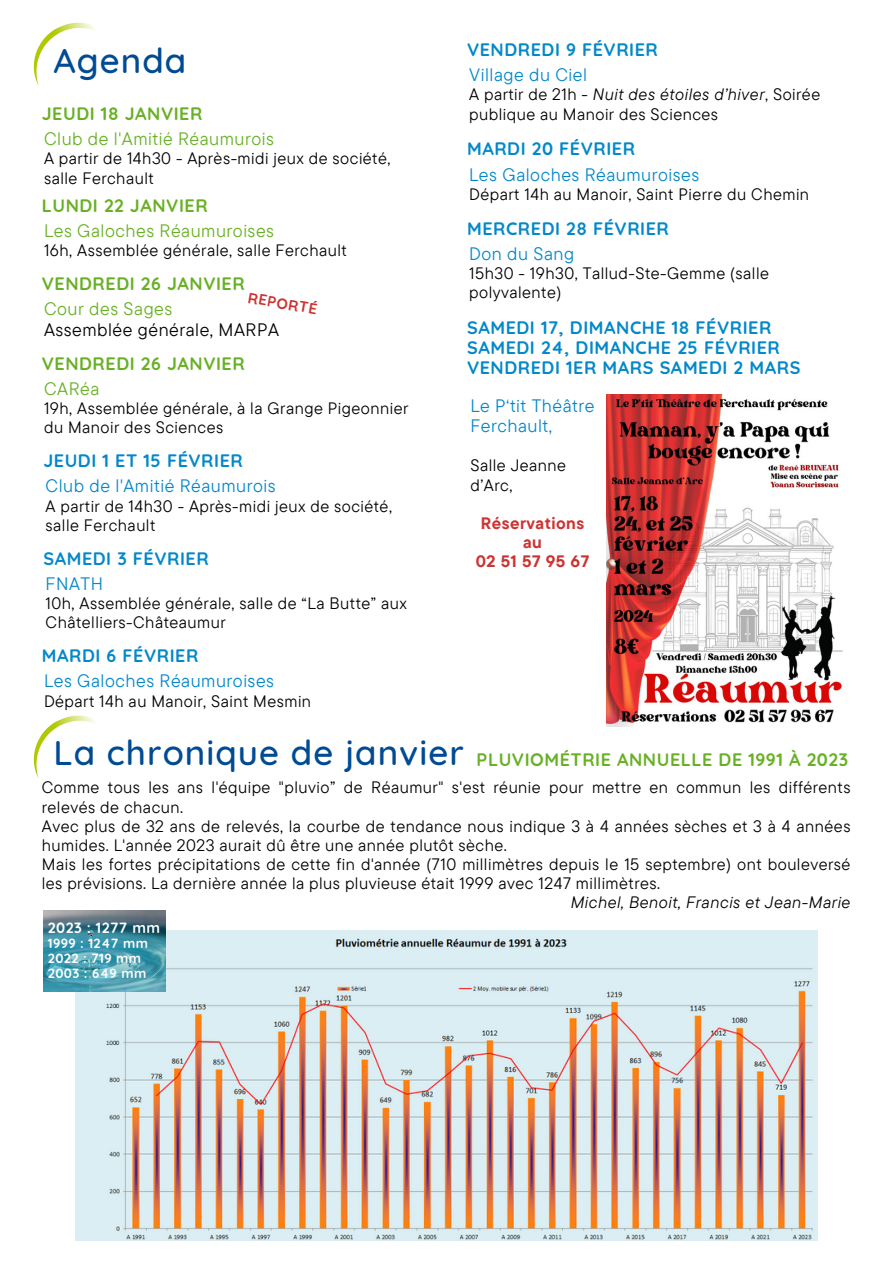
<style>
.page{position:relative;width:893px;height:1264px;background:#fff}
.page>*{position:absolute;margin:0;border:0;box-sizing:border-box;transform-origin:0 0}
.t1{font:500 34.95px "Quicksand";letter-spacing:.03em;color:#004b93}
.t2{font:700 18px "Quicksand";letter-spacing:.03em;color:#0388c9}
.t3{font:18px/20.2px "TT Commons Pro";letter-spacing:.03em;color:#0388c9}
.t4{font:700 18px "Quicksand";letter-spacing:.03em;color:#68b024}
.t5{font:18px "TT Commons Pro";letter-spacing:.03em;color:#68b024}
.t6{font:18px "TT Commons Pro";letter-spacing:.03em;color:#000}
.t7{font:16.5px/19.2px "TT Commons Pro";letter-spacing:.03em;color:#000}
.t8{font:italic 16.5px "TT Commons Pro";letter-spacing:.03em;color:#000}
.t9{font:700 16.5px/19.2px "TT Commons Pro";letter-spacing:.03em;color:#c33;text-align:center}
.t10{font:700 15px "Quicksand";color:#c33}
.t11{font:700 14.85px "Quicksand";letter-spacing:.03em;color:#fff}
.t12{font:700 13.35px "Quicksand";letter-spacing:.03em;color:#fff}
.s1{font-style:italic}
</style>
<div class="page">
<svg style="left:33px;top:22px;width:62px;height:63px"></svg>
<svg style="left:33px;top:715px;width:62px;height:63px"></svg>
<img style="left:75px;top:930px;width:742px;height:310px">
<img style="left:43px;top:910px;width:122px;height:81px">
<img style="left:606px;top:395px;width:236px;height:331px">
<p class="t1" style="left:53px;top:38px;width:134px">Agenda</p>
<p class="t4" style="left:42px;top:102px;width:162px">JEUDI 18 JANVIER</p>
<p class="t5" style="left:44px;top:127px;width:231px">Club de l'Amitié Réaumurois</p>
<p class="t7" style="left:44px;top:149px;width:348px">A partir de 14h30 - Après-midi jeux de société, salle Ferchault</p>
<p class="t4" style="left:42px;top:194px;width:167px">LUNDI 22 JANVIER</p>
<p class="t5" style="left:44px;top:219px;width:231px">Les Galoches Réaumuroises</p>
<p class="t7" style="left:44px;top:240px;width:304px">16h, Assemblée générale, salle Ferchault</p>
<p class="t4" style="left:42px;top:272px;width:204px">VENDREDI 26 JANVIER</p>
<p class="t5" style="left:44px;top:297px;width:130px">Cour des Sages</p>
<p class="t6" style="left:44px;top:318px;width:236px">Assemblée générale, MARPA</p>
<p class="t4" style="left:42px;top:352px;width:204px">VENDREDI 26 JANVIER</p>
<p class="t5" style="left:44px;top:377px;width:57px">CARéa</p>
<p class="t7" style="left:44px;top:398px;width:366px">19h, Assemblée générale, à la Grange Pigeonnier du Manoir des Sciences</p>
<p class="t10" style="left:250px;top:288px;width:72px;rotate:10deg">REPORTÉ</p>
<p class="t2" style="left:43px;top:449px;width:201px">JEUDI 1 ET 15 FÉVRIER</p>
<p class="t3" style="left:46px;top:475px;width:231px">Club de l'Amitié Réaumurois</p>
<p class="t7" style="left:46px;top:496px;width:348px">A partir de 14h30 - Après-midi jeux de société, salle Ferchault</p>
<p class="t2" style="left:43px;top:547px;width:167px">SAMEDI 3 FÉVRIER</p>
<p class="t3" style="left:46px;top:573px;width:59px">FNATH</p>
<p class="t7" style="left:46px;top:593px;width:363px">10h, Assemblée générale, salle de “La Butte” aux<br>Châtelliers-Châteaumur</p>
<p class="t2" style="left:42px;top:644px;width:158px">MARDI 6 FÉVRIER</p>
<p class="t3" style="left:44px;top:670px;width:231px">Les Galoches Réaumuroises</p>
<p class="t7" style="left:44px;top:690px;width:268px">Départ 14h au Manoir, Saint Mesmin</p>
<p class="t2" style="left:467px;top:38px;width:192px">VENDREDI 9 FÉVRIER</p>
<p class="t3" style="left:469px;top:64px;width:119px">Village du Ciel</p>
<p class="t7" style="left:469px;top:85px;width:352px">A partir de 21h - <span class="s1">Nuit des étoiles d’hiver</span>, Soirée publique au Manoir des Sciences</p>
<p class="t2" style="left:467px;top:137px;width:169px">MARDI 20 FÉVRIER</p>
<p class="t3" style="left:469px;top:164px;width:231px">Les Galoches Réaumuroises</p>
<p class="t7" style="left:469px;top:184px;width:341px">Départ 14h au Manoir, Saint Pierre du Chemin</p>
<p class="t2" style="left:467px;top:217px;width:203px">MERCREDI 28 FÉVRIER</p>
<p class="t3" style="left:469px;top:243px;width:106px">Don du Sang</p>
<p class="t7" style="left:469px;top:263px;width:301px">15h30 - 19h30, Tallud-Ste-Gemme (salle polyvalente)</p>
<p class="t2" style="left:467px;top:315px;width:306px">SAMEDI 17, DIMANCHE 18 FÉVRIER</p>
<p class="t2" style="left:467px;top:336px;width:314px">SAMEDI 24, DIMANCHE 25 FÉVRIER</p>
<p class="t2" style="left:467px;top:356px;width:335px">VENDREDI 1ER MARS SAMEDI 2 MARS</p>
<p class="t3" style="left:470px;top:395px;width:126px">Le P‘tit Théâtre<br>Ferchault,</p>
<p class="t7" style="left:470px;top:455px;width:97px">Salle Jeanne d’Arc,</p>
<p class="t9" style="left:481px;top:513px;width:105px">Réservations au</p>
<p class="t9" style="left:475px;top:551px;width:115px">02 51 57 95 67</p>
<p class="t1" style="left:53px;top:730px;width:412px">La chronique de janvier</p>
<p class="t4" style="left:476px;top:748px;width:373px">PLUVIOMÉTRIE ANNUELLE DE 1991 À 2023</p>
<p class="t7" style="left:42px;top:777px;width:810px">Comme tous les ans l'équipe "pluvio” de Réaumur" s'est réunie pour mettre en commun les différents relevés de chacun.</p>
<p class="t7" style="left:42px;top:816px;width:810px">Avec plus de 32 ans de relevés, la courbe de tendance nous indique 3 à 4 années sèches et 3 à 4 années humides. L'année 2023 aurait dû être une année plutôt sèche.</p>
<p class="t7" style="left:42px;top:854px;width:810px">Mais les fortes précipitations de cette fin d'année (710 millimètres depuis le 15 septembre) ont bouleversé les prévisions. La dernière année la plus pluvieuse était 1999 avec 1247 millimètres.</p>
<p class="t8" style="left:570px;top:891px;width:281px">Michel, Benoit, Francis et Jean-Marie</p>
<p class="t11" style="left:48px;top:917px;width:114px">2023 : 1277 mm</p>
<p class="t12" style="left:48px;top:934px;width:102px">1999 : 1247 mm</p>
<p class="t12" style="left:48px;top:949px;width:95px">2022 : 719 mm</p>
<p class="t12" style="left:48px;top:964px;width:100px">2003 : 649 mm</p>
</div>
